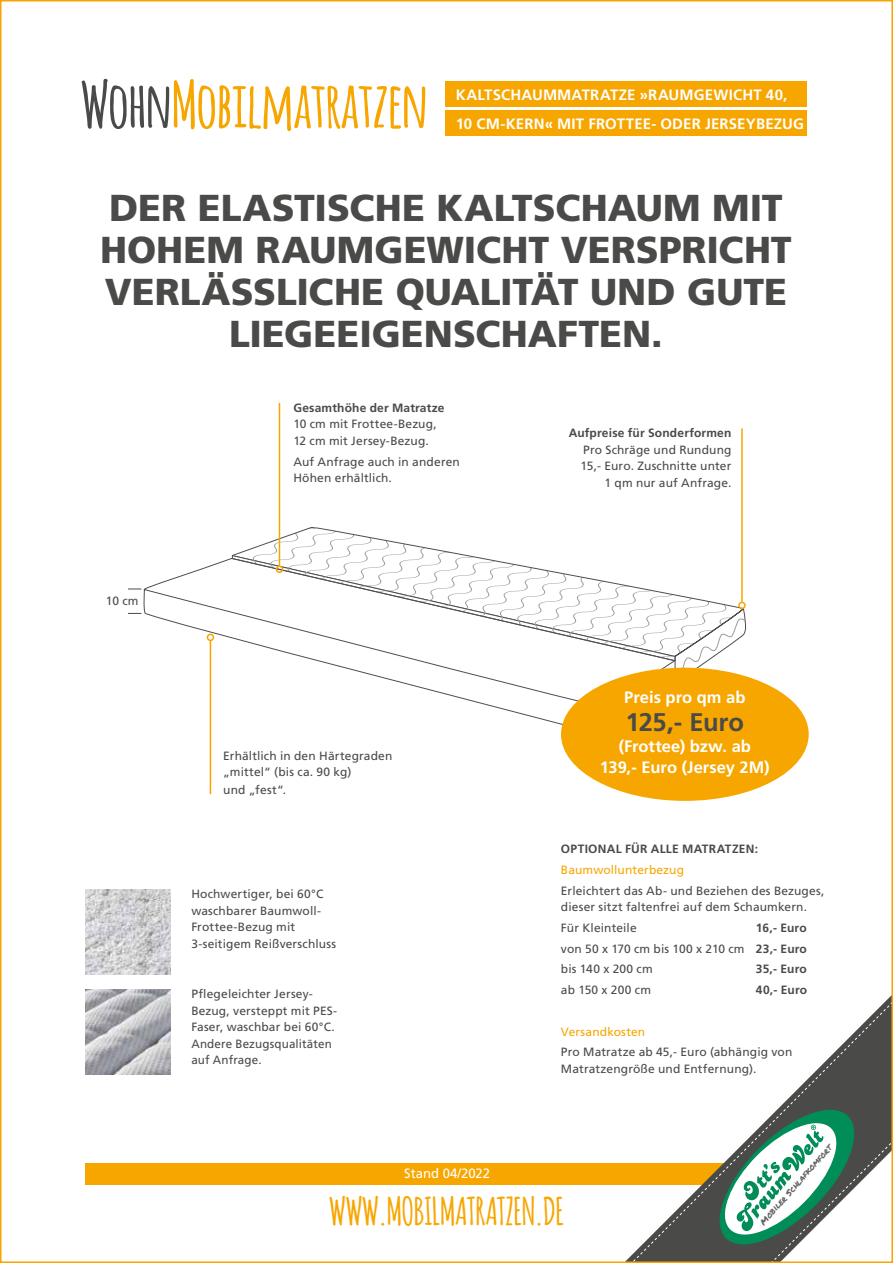
<style>
.page{position:relative;width:893px;height:1263px;background:#fff}
.page>*{position:absolute;margin:0;border:0;box-sizing:border-box;transform-origin:0 0}
.t1{font:700 63px "Amatic";color:#f7a600}
.t2{font:900 37.5px/42px "Frutiger LT";color:#4a4a49;text-align:center}
.t3{font:700 37.5px "Amatic";color:#f7a600}
.t4{font:700 25.5px "Frutiger LT";letter-spacing:-.01em;color:#4a4a49}
.t5{font:700 16.5px/21px "Frutiger LT";color:#fff;text-align:center}
.t6{font:700 15px/28.5px "Frutiger LT";letter-spacing:.01em;color:#fff}
.t7{font:13.5px "Frutiger LT";color:#fff}
.t8{font:12px/16.5px "Frutiger LT";letter-spacing:.01em;color:#4a4a49}
.t9{font:700 12px "Frutiger LT";letter-spacing:.015em;color:#4a4a49}
.t10{font:12px "Frutiger LT";letter-spacing:.01em;color:#f7a600}
.t11{font:8.7px "Permanent Marker";color:#646363}
.s1{color:#4a4a49}
.s2{font-weight:700}
</style>
<div class="page">
<div style="left:85px;top:1163px;width:732px;height:21px;background:#f7a600"></div>
<svg style="left:582px;top:997px;width:308px;height:263px"></svg>
<svg style="left:652px;top:1042px;width:238px;height:218px"></svg>
<svg style="left:144px;top:527px;width:602px;height:207px"></svg>
<svg style="left:231px;top:557px;width:445px;height:105px"></svg>
<hr style="left:741px;top:428px;width:2px;height:174px;background:#f7a600">
<div style="left:738px;top:602px;width:8px;height:7px;border:2px solid #f7a600;border-radius:50%"></div>
<hr style="left:279px;top:403px;width:1px;height:163px;background:#f7a600">
<div style="left:276px;top:565px;width:7px;height:8px;border:2px solid #f7a600;border-radius:50%"></div>
<hr style="left:210px;top:640px;width:1px;height:154px;background:#f7a600">
<div style="left:207px;top:634px;width:7px;height:7px;border:2px solid #f7a600;border-radius:50%"></div>
<img style="left:85px;top:989px;width:85px;height:85px">
<img style="left:85px;top:889px;width:85px;height:85px">
<div style="left:446px;top:81px;width:361px;height:25px;background:#f7a600"></div>
<div style="left:446px;top:110px;width:361px;height:26px;background:#f7a600"></div>
<div style="left:561px;top:668px;width:248px;height:133px;background:#f7a600;border-radius:50%"></div>
<svg style="left:128px;top:613px;width:13px;height:1px"></svg>
<svg style="left:128px;top:589px;width:13px;height:1px"></svg>
<h1 class="t1" style="left:81px;top:60px;width:348px"><span class="s1">Wohn</span>Mobilmatratzen</h1>
<p class="t6" style="left:456px;top:81px;width:350px">KALTSCHAUMMATRATZE »RAUMGEWICHT 40,<br>10 CM-KERN« MIT FROTTEE- ODER JERSEYBEZUG</p>
<h2 class="t2" style="left:100px;top:187px;width:693px">DER ELASTISCHE KALTSCHAUM MIT<br>HOHEM RAUMGEWICHT VERSPRICHT<br>VERLÄSSLICHE QUALITÄT UND GUTE<br>LIEGEEIGENSCHAFTEN.</h2>
<p class="t8" style="left:106px;top:593px;width:34px">10 cm</p>
<p class="t9" style="left:293px;top:401px;width:152px">Gesamthöhe der Matratze</p>
<p class="t8" style="left:293px;top:416px;width:145px">10 cm mit Frottee-Bezug,<br>12 cm mit Jersey-Bezug.</p>
<p class="t8" style="left:293px;top:453px;width:168px">Auf Anfrage auch in anderen<br>Höhen erhältlich.</p>
<p class="t8" style="left:223px;top:747px;width:171px">Erhältlich in den Härtegraden „mittel“ (bis ca. 90 kg)</p>
<p class="t8" style="left:223px;top:782px;width:65px">und „fest“.</p>
<p class="t8" style="left:191px;top:886px;width:146px">Hochwertiger, bei 60°C waschbarer Baumwoll-<br>Frottee-Bezug mit<br>3-seitigem Reißverschluss</p>
<p class="t8" style="left:191px;top:986px;width:147px">Pflegeleichter Jersey-<br>Bezug, versteppt mit PES-<br>Faser, waschbar bei 60°C.<br>Andere Bezugsqualitäten auf Anfrage.</p>
<p class="t9" style="left:569px;top:426px;width:164px">Aufpreise für Sonderformen</p>
<p class="t8" style="left:581px;top:442px;width:152px;text-align:right">Pro Schräge und Rundung<br>15,- Euro. Zuschnitte unter<br>1 qm nur auf Anfrage.</p>
<h3 class="t5" style="left:624px;top:687px;width:123px">Preis pro qm ab</h3>
<h3 class="t4" style="left:626px;top:707px;width:120px">125,- Euro</h3>
<h3 class="t5" style="left:600px;top:736px;width:171px">(Frottee) bzw. ab<br>139,- Euro (Jersey 2M)</h3>
<p class="t9" style="left:561px;top:842px;width:199px">OPTIONAL FÜR ALLE MATRATZEN:</p>
<p class="t10" style="left:561px;top:863px;width:125px">Baumwollunterbezug</p>
<p class="t8" style="left:561px;top:882px;width:265px">Erleichtert das Ab- und Beziehen des Bezuges, dieser sitzt faltenfrei auf dem Schaumkern.</p>
<p class="t8" style="left:561px;top:919px;width:77px">Für Kleinteile</p>
<p class="t8" style="left:561px;top:917px;width:248px;line-height:20.7px;text-align:justify;text-indent:195px"><span class="s2">16,- Euro </span>von 50 x 170 cm bis 100 x 210 cm <span class="s2">23,- Euro </span>bis 140 x 200 cm</p>
<p class="t9" style="left:756px;top:962px;width:52px">35,- Euro</p>
<p class="t8" style="left:561px;top:982px;width:92px">ab 150 x 200 cm</p>
<p class="t9" style="left:756px;top:983px;width:53px">40,- Euro</p>
<p class="t10" style="left:561px;top:1024px;width:86px">Versandkosten</p>
<p class="t8" style="left:561px;top:1044px;width:233px">Pro Matratze ab 45,- Euro (abhängig von<br>Matratzengröße und Entfernung).</p>
<p class="t7" style="left:404px;top:1165px;width:87px">Stand 04/2022</p>
<h2 class="t3" style="left:329px;top:1185px;width:236px">WWW.MOBILMATRATZEN.DE</h2>
<p class="t11" style="left:757px;top:1219px;width:105px;rotate:-49deg">Mobiler Schlafkomfort</p>
</div>
